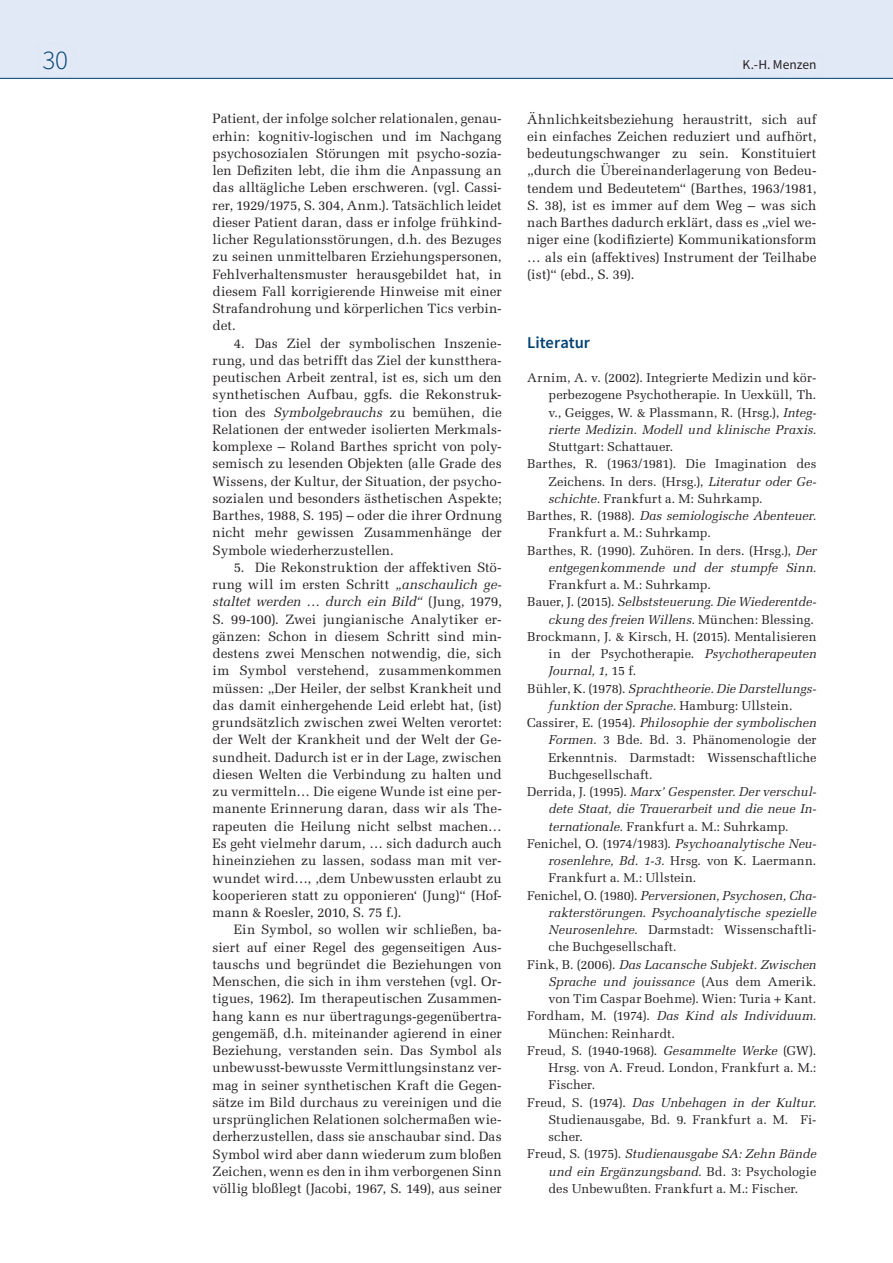
<style>
.page{position:relative;width:893px;height:1263px;background:#fff}
.page>*{position:absolute;margin:0;border:0;box-sizing:border-box;transform-origin:0 0}
.t1{font:300 27px "Source Sans Pro";color:#004373}
.t2{font:600 16.5px "Source Sans Pro";letter-spacing:-.005em;color:#004373}
.t3{font:13.5px/17.2px "Melior LT Std";color:#231f20;text-align:justify}
.t4{font:13.5px "Source Sans Pro";color:#231f20}
.t5{font:12.75px/17.2px "Melior LT Std";letter-spacing:.01em;color:#231f20;text-align:justify}
.t6{font:italic 12.75px "Melior LT Std";color:#231f20}
.t7{font:12.75px "Melior LT Std";letter-spacing:.035em;color:#231f20}
.t8{font:12.75px "Melior LT Std";letter-spacing:-.01em;color:#231f20}
.s1{font-style:italic}
.s2{font-style:normal}
</style>
<div class="page">
<div style="left:0;top:0;width:893px;height:79px;background:#e1e9f6"></div>
<hr style="left:0;top:78px;width:893px;height:1px;background:#004373">
<h1 class="t1" style="left:42px;top:44px;width:27px">30</h1>
<p class="t4" style="left:743px;top:59px;width:75px">K.-H. Menzen</p>
<p class="t3" style="left:213px;top:111px;width:291px">Patient, der infolge solcher relationalen, genau&shy;erhin: kognitiv-logischen und im Nachgang psychosozialen Störungen mit psycho-sozia&shy;len Defiziten lebt, die ihm die Anpassung an das alltägliche Leben erschweren. (vgl. Cassi&shy;rer, 1929/1975, S. 304, Anm.). Tatsächlich leidet dieser Patient daran, dass er infolge frühkind&shy;licher Regulationsstörungen, d.h. des Bezuges zu seinen unmittelbaren Erziehungspersonen, Fehlverhaltensmuster herausgebildet hat, in diesem Fall korrigierende Hinweise mit einer Strafandrohung und körperlichen Tics verbin&shy;det.</p>
<p class="t3" style="left:213px;top:335px;width:291px;text-indent:21px">4. Das Ziel der symbolischen Inszenie&shy;rung, und das betrifft das Ziel der kunstthera&shy;peutischen Arbeit zentral, ist es, sich um den synthetischen Aufbau, ggfs. die Rekonstruk&shy;tion des <span class="s1">Symbolgebrauchs</span> zu bemühen, die Relationen der entweder isolierten Merkmals&shy;komplexe – Roland Barthes spricht von poly&shy;semisch zu lesenden Objekten (alle Grade des Wissens, der Kultur, der Situation, der psycho&shy;sozialen und besonders ästhetischen Aspekte; Barthes, 1988, S. 195) – oder die ihrer Ordnung nicht mehr gewissen Zusammenhänge der Symbole wiederherzustellen.</p>
<p class="t3" style="left:213px;top:560px;width:291px;text-indent:21px">5. Die Rekonstruktion der affektiven Stö&shy;rung will im ersten Schritt <span class="s1">„anschaulich ge&shy;staltet werden … durch ein Bild“</span> (Jung, 1979, S. 99-100). Zwei jungianische Analytiker er&shy;gänzen: Schon in diesem Schritt sind min&shy;destens zwei Menschen notwendig, die, sich im Symbol verstehend, zusammenkommen müssen: „Der Heiler, der selbst Krankheit und das damit einhergehende Leid erlebt hat, (ist) grundsätzlich zwischen zwei Welten verortet: der Welt der Krankheit und der Welt der Ge&shy;sundheit. Dadurch ist er in der Lage, zwischen diesen Welten die Verbindung zu halten und zu vermitteln… Die eigene Wunde ist eine per&shy;manente Erinnerung daran, dass wir als The&shy;rapeuten die Heilung nicht selbst machen… Es geht vielmehr darum, … sich dadurch auch hineinziehen zu lassen, sodass man mit ver&shy;wundet wird…, ‚dem Unbewussten erlaubt zu kooperieren statt zu opponieren‘ (Jung)“ (Hof&shy;mann &amp; Roesler, 2010, S. 75 f.).</p>
<p class="t3" style="left:213px;top:922px;width:291px;text-indent:21px">Ein Symbol, so wollen wir schließen, ba&shy;siert auf einer Regel des gegenseitigen Aus&shy;tauschs und begründet die Beziehungen von Menschen, die sich in ihm verstehen (vgl. Or&shy;tigues, 1962). Im therapeutischen Zusammen&shy;hang kann es nur übertragungs-gegenübertra&shy;gengemäß, d.h. miteinander agierend in einer Beziehung, verstanden sein. Das Symbol als unbewusst-bewusste Vermittlungsinstanz ver&shy;mag in seiner synthetischen Kraft die Gegen&shy;sätze im Bild durchaus zu vereinigen und die ursprünglichen Relationen solchermaßen wie&shy;derherzustellen, dass sie anschaubar sind. Das Symbol wird aber dann wiederum zum bloßen Zeichen, wenn es den in ihm verborgenen Sinn völlig bloßlegt (Jacobi, 1967, S. 149), aus seiner</p>
<p class="t3" style="left:527px;top:111px;width:291px">Ähnlichkeitsbeziehung heraustritt, sich auf ein einfaches Zeichen reduziert und aufhört, bedeutungschwanger zu sein. Konstituiert „durch die Übereinanderlagerung von Bedeu&shy;tendem und Bedeutetem“ (Barthes, 1963/1981, S. 38), ist es immer auf dem Weg – was sich nach Barthes dadurch erklärt, dass es „viel we&shy;niger eine (kodifizierte) Kommunikationsform … als ein (affektives) Instrument der Teilhabe (ist)“ (ebd., S. 39).</p>
<p class="t2" style="left:527px;top:336px;width:64px">Literatur</p>
<p class="t5" style="left:548px;top:370px;width:269px;text-indent:-21px">Arnim, A. v. (2002). Integrierte Medizin und kör&shy;perbezogene Psychotherapie. In Uexküll, Th. v., Geigges, W. &amp; Plassmann, R. (Hrsg.), <span class="s1">Integ&shy;rierte Medizin. Modell und klinische Praxis.</span></p>
<p class="t5" style="left:548px;top:439px;width:126px">Stuttgart: Schattauer.</p>
<p class="t5" style="left:527px;top:456px;width:291px">Barthes, R. (1963/1981). Die Imagination des</p>
<p class="t5" style="left:548px;top:474px;width:269px">Zeichens. In ders. (Hrsg.), <span class="s1">Literatur oder Ge-</span></p>
<p class="t7" style="left:548px;top:493px;width:216px"><span class="s1">schichte.</span> Frankfurt a. M: Suhrkamp.</p>
<p class="t6" style="left:527px;top:510px;width:291px"><span class="s2">Barthes, R. (1988).</span> Das semiologische Abenteuer.</p>
<p class="t7" style="left:548px;top:527px;width:164px">Frankfurt a. M.: Suhrkamp.</p>
<p class="t5" style="left:527px;top:543px;width:291px">Barthes, R. (1990). Zuhören. In ders. (Hrsg.), <span class="s1">Der</span></p>
<p class="t6" style="left:548px;top:562px;width:269px">entgegenkommende und der stumpfe Sinn.</p>
<p class="t7" style="left:548px;top:579px;width:164px">Frankfurt a. M.: Suhrkamp.</p>
<p class="t6" style="left:527px;top:596px;width:291px"><span class="s2">Bauer, J. (2015).</span> Selbststeuerung. Die Wiederentde-</p>
<p class="t6" style="left:548px;top:614px;width:267px">ckung des freien Willens. <span class="s2">München: Blessing.</span></p>
<p class="t5" style="left:527px;top:629px;width:291px">Brockmann, J. &amp; Kirsch, H. (2015). Mentalisieren</p>
<p class="t5" style="left:548px;top:646px;width:269px">in der Psychotherapie. <span class="s1">Psychotherapeuten</span></p>
<p class="t6" style="left:548px;top:665px;width:89px">Journal, 1, <span class="s2">15 f.</span></p>
<p class="t6" style="left:527px;top:683px;width:291px"><span class="s2">Bühler, K. (1978).</span> Sprachtheorie. Die Darstellungs-</p>
<p class="t6" style="left:548px;top:700px;width:246px">funktion der Sprache. <span class="s2">Hamburg: Ullstein.</span></p>
<p class="t6" style="left:527px;top:717px;width:291px"><span class="s2">Cassirer, E. (1954).</span> Philosophie der symbolischen</p>
<p class="t5" style="left:548px;top:732px;width:269px"><span class="s1">Formen.</span> 3 Bde. Bd. 3. Phänomenologie der</p>
<p class="t5" style="left:548px;top:750px;width:269px">Erkenntnis. Darmstadt: Wissenschaftliche</p>
<p class="t5" style="left:548px;top:767px;width:106px">Buchgesellschaft.</p>
<p class="t6" style="left:527px;top:786px;width:291px"><span class="s2">Derrida, J. (1995).</span> Marx’ Gespenster. Der verschul-</p>
<p class="t6" style="left:548px;top:803px;width:269px">dete Staat, die Trauerarbeit und die neue In-</p>
<p class="t7" style="left:548px;top:821px;width:242px"><span class="s1">ternationale.</span> Frankfurt a. M.: Suhrkamp.</p>
<p class="t8" style="left:527px;top:838px;width:291px">Fenichel, O. (1974/1983). <span class="s1">Psychoanalytische Neu-</span></p>
<p class="t5" style="left:548px;top:853px;width:269px"><span class="s1">rosenlehre, Bd. 1-3.</span> Hrsg. von K. Laermann.</p>
<p class="t5" style="left:548px;top:870px;width:149px">Frankfurt a. M.: Ullstein.</p>
<p class="t6" style="left:527px;top:890px;width:291px"><span class="s2">Fenichel, O. (1980).</span> Perversionen, Psychosen, Cha-</p>
<p class="t6" style="left:548px;top:907px;width:269px">rakterstörungen. Psychoanalytische spezielle</p>
<p class="t5" style="left:548px;top:922px;width:269px"><span class="s1">Neurosenlehre.</span> Darmstadt: Wissenschaftli-</p>
<p class="t5" style="left:548px;top:939px;width:130px">che Buchgesellschaft.</p>
<p class="t6" style="left:527px;top:959px;width:291px"><span class="s2">Fink, B. (2006).</span> Das Lacansche Subjekt. Zwischen</p>
<p class="t6" style="left:548px;top:976px;width:269px">Sprache und jouissance <span class="s2">(Aus dem Amerik.</span></p>
<p class="t5" style="left:548px;top:991px;width:269px">von Tim Caspar Boehme). Wien: Turia + Kant.</p>
<p class="t6" style="left:527px;top:1010px;width:291px"><span class="s2">Fordham, M. (1974).</span> Das Kind als Individuum.</p>
<p class="t5" style="left:548px;top:1026px;width:128px">München: Reinhardt.</p>
<p class="t5" style="left:527px;top:1043px;width:291px">Freud, S. (1940-1968). <span class="s1">Gesammelte Werke</span> (GW).</p>
<p class="t5" style="left:548px;top:1060px;width:269px">Hrsg. von A. Freud. London, Frankfurt a. M.:</p>
<p class="t5" style="left:548px;top:1077px;width:48px">Fischer.</p>
<p class="t6" style="left:527px;top:1097px;width:291px"><span class="s2">Freud, S. (1974).</span> Das Unbehagen in der Kultur.</p>
<p class="t5" style="left:548px;top:1112px;width:269px">Studienausgabe, Bd. 9. Frankfurt a. M. Fi-</p>
<p class="t5" style="left:548px;top:1129px;width:36px">scher.</p>
<p class="t6" style="left:527px;top:1148px;width:291px"><span class="s2">Freud, S. (1975).</span> Studienausgabe SA: Zehn Bände</p>
<p class="t6" style="left:548px;top:1166px;width:269px">und ein Ergänzungsband. <span class="s2">Bd. 3: Psychologie</span></p>
<p class="t5" style="left:548px;top:1181px;width:251px">des Unbewußten. Frankfurt a. M.: Fischer.</p>
</div>
